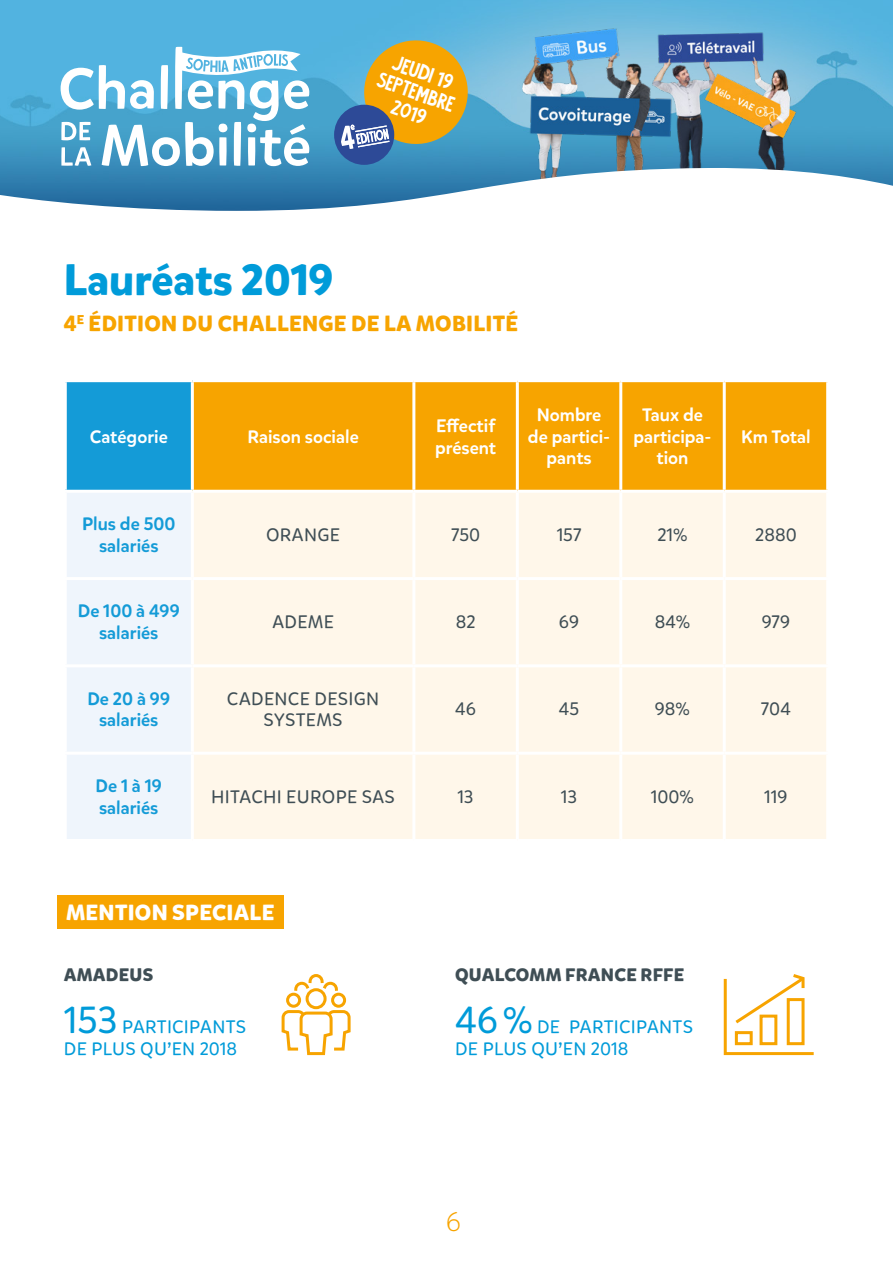
<style>
.page{position:relative;width:893px;height:1263px;background:#fff}
.page>*{position:absolute;margin:0;border:0;box-sizing:border-box;transform-origin:0 0}
.t1{font:700 43.65px "Mikado";color:#009bd9}
.t2{font:300 27px "Mikado";color:#f7a400}
.t3{font:700 21.9px "Mikado";letter-spacing:.015em;color:#f7a400}
.t4{font:700 21.9px "Mikado";letter-spacing:.015em;color:#fff}
.t5{font:18px/21.6px "Mikado";letter-spacing:.015em;color:#3f4e55;text-align:center}
.t6{font:500 18px/21.6px "Mikado";color:#fff;text-align:center}
.t7{font:500 18px/21.6px "Mikado";color:#149bd7;text-align:center}
.t8{font:18px/22.5px "Mikado";letter-spacing:.015em;color:#009bd9}
.t9{font:700 18px "Mikado";letter-spacing:.015em;color:#3f4e55}
.t10{font:17.4px/20.9px "Alvania";color:#fff;text-align:center}
.s1{font-size:37.5px}
</style>
<div class="page">
<div style="left:65px;top:381px;width:127px;height:110px;background:#149bd7"></div>
<div style="left:194px;top:382px;width:632px;height:108px;background:#f7a400"></div>
<div style="left:67px;top:493px;width:124px;height:346px;background:#eff5fc"></div>
<div style="left:194px;top:493px;width:632px;height:346px;background:#fff7ea"></div>
<hr style="left:64px;top:379px;width:128px;height:3px;background:#fff">
<hr style="left:64px;top:382px;width:3px;height:108px;background:#fff">
<hr style="left:191px;top:382px;width:3px;height:108px;background:#fff">
<hr style="left:412px;top:382px;width:3px;height:108px;background:#fff">
<hr style="left:516px;top:382px;width:3px;height:108px;background:#fff">
<hr style="left:619px;top:382px;width:3px;height:108px;background:#fff">
<hr style="left:723px;top:382px;width:3px;height:108px;background:#fff">
<hr style="left:64px;top:490px;width:128px;height:3px;background:#fff">
<hr style="left:412px;top:493px;width:3px;height:84px;background:#fff">
<hr style="left:516px;top:493px;width:3px;height:84px;background:#fff">
<hr style="left:619px;top:493px;width:3px;height:84px;background:#fff">
<hr style="left:723px;top:493px;width:3px;height:84px;background:#fff">
<hr style="left:64px;top:577px;width:128px;height:3px;background:#fff">
<hr style="left:192px;top:577px;width:222px;height:3px;background:#fff">
<hr style="left:414px;top:577px;width:103px;height:3px;background:#fff">
<hr style="left:412px;top:580px;width:3px;height:84px;background:#fff">
<hr style="left:517px;top:577px;width:104px;height:3px;background:#fff">
<hr style="left:516px;top:580px;width:3px;height:84px;background:#fff">
<hr style="left:621px;top:577px;width:103px;height:3px;background:#fff">
<hr style="left:619px;top:580px;width:3px;height:84px;background:#fff">
<hr style="left:724px;top:577px;width:105px;height:3px;background:#fff">
<hr style="left:723px;top:580px;width:3px;height:84px;background:#fff">
<hr style="left:64px;top:664px;width:128px;height:3px;background:#fff">
<hr style="left:192px;top:664px;width:222px;height:3px;background:#fff">
<hr style="left:414px;top:664px;width:103px;height:3px;background:#fff">
<hr style="left:412px;top:667px;width:3px;height:85px;background:#fff">
<hr style="left:517px;top:664px;width:104px;height:3px;background:#fff">
<hr style="left:516px;top:667px;width:3px;height:85px;background:#fff">
<hr style="left:621px;top:664px;width:103px;height:3px;background:#fff">
<hr style="left:619px;top:667px;width:3px;height:85px;background:#fff">
<hr style="left:724px;top:664px;width:105px;height:3px;background:#fff">
<hr style="left:723px;top:667px;width:3px;height:85px;background:#fff">
<hr style="left:64px;top:752px;width:128px;height:3px;background:#fff">
<hr style="left:192px;top:752px;width:222px;height:3px;background:#fff">
<hr style="left:414px;top:752px;width:103px;height:3px;background:#fff">
<hr style="left:412px;top:755px;width:3px;height:84px;background:#fff">
<hr style="left:517px;top:752px;width:104px;height:3px;background:#fff">
<hr style="left:516px;top:755px;width:3px;height:84px;background:#fff">
<hr style="left:621px;top:752px;width:103px;height:3px;background:#fff">
<hr style="left:619px;top:755px;width:3px;height:84px;background:#fff">
<hr style="left:724px;top:752px;width:105px;height:3px;background:#fff">
<hr style="left:723px;top:755px;width:3px;height:84px;background:#fff">
<img style="left:0;top:0;width:893px;height:167px">
<svg style="left:61px;top:46px;width:248px;height:120px"></svg>
<div style="left:265px;top:56px;width:6px;height:8px;background:#fff;border-radius:50%"></div>
<div style="left:334px;top:105px;width:60px;height:60px;background:#2d4a97;border-radius:50%"></div>
<svg style="left:341px;top:34px;width:133px;height:117px;background:#a9a163"></svg>
<img style="left:490px;top:5px;width:319px;height:162px">
<svg style="left:0;top:167px;width:893px;height:44px"></svg>
<div style="left:57px;top:895px;width:226px;height:33px;background:#f7a400"></div>
<svg style="left:281px;top:974px;width:70px;height:82px"></svg>
<svg style="left:723px;top:974px;width:91px;height:82px"></svg>
<p class="t10" style="left:388px;top:51px;width:82px;rotate:19deg">jeudi 19 septembre<br>2019</p>
<h1 class="t1" style="left:64px;top:252px;width:271px">Lauréats 2019</h1>
<p class="t3" style="left:64px;top:310px;width:456px">4<sup>E</sup> ÉDITION DU CHALLENGE DE LA MOBILITÉ</p>
<p class="t6" style="left:90px;top:426px;width:80px">Catégorie</p>
<p class="t6" style="left:247px;top:426px;width:113px">Raison sociale</p>
<p class="t6" style="left:435px;top:415px;width:63px;text-align:left">Effectif présent</p>
<p class="t6" style="left:528px;top:404px;width:84px">Nombre de partici&shy;pants</p>
<p class="t6" style="left:633px;top:404px;width:80px">Taux de participa&shy;tion</p>
<p class="t6" style="left:741px;top:426px;width:71px">Km Total</p>
<p class="t7" style="left:82px;top:513px;width:95px">Plus de 500 salariés</p>
<p class="t5" style="left:266px;top:524px;width:76px">ORANGE</p>
<p class="t5" style="left:451px;top:524px;width:31px">750</p>
<p class="t5" style="left:557px;top:524px;width:26px">157</p>
<p class="t5" style="left:657px;top:524px;width:32px">21%</p>
<p class="t5" style="left:755px;top:524px;width:43px">2880</p>
<p class="t7" style="left:78px;top:601px;width:103px">De 100 à 499 salariés</p>
<p class="t5" style="left:272px;top:611px;width:64px">ADEME</p>
<p class="t5" style="left:456px;top:611px;width:21px">82</p>
<p class="t5" style="left:559px;top:611px;width:22px">69</p>
<p class="t5" style="left:655px;top:611px;width:37px">84%</p>
<p class="t5" style="left:762px;top:611px;width:30px">979</p>
<p class="t7" style="left:87px;top:688px;width:84px">De 20 à 99 salariés</p>
<p class="t5" style="left:227px;top:688px;width:154px">CADENCE DESIGN<br>SYSTEMS</p>
<p class="t5" style="left:455px;top:699px;width:22px">46</p>
<p class="t5" style="left:559px;top:699px;width:22px">45</p>
<p class="t5" style="left:655px;top:699px;width:37px">98%</p>
<p class="t5" style="left:761px;top:699px;width:31px">704</p>
<p class="t7" style="left:96px;top:775px;width:68px;text-align:left">De 1 à 19 salariés</p>
<p class="t5" style="left:211px;top:786px;width:185px">HITACHI EUROPE SAS</p>
<p class="t5" style="left:457px;top:786px;width:18px">13</p>
<p class="t5" style="left:561px;top:786px;width:18px">13</p>
<p class="t5" style="left:651px;top:786px;width:45px">100%</p>
<p class="t5" style="left:764px;top:786px;width:25px">119</p>
<p class="t4" style="left:66px;top:898px;width:210px">MENTION SPECIALE</p>
<p class="t9" style="left:64px;top:963px;width:91px">AMADEUS</p>
<p class="t9" style="left:455px;top:963px;width:231px">QUALCOMM FRANCE RFFE</p>
<p class="t8" style="left:64px;top:1015px;width:184px"><span class="s1">153</span> PARTICIPANTS<br>DE PLUS QU’EN 2018</p>
<p class="t8" style="left:455px;top:1015px;width:240px"><span class="s1">46%</span> DE PARTICIPANTS<br>DE PLUS QU’EN 2018</p>
<h2 class="t2" style="left:446px;top:1205px;width:17px">6</h2>
</div>
